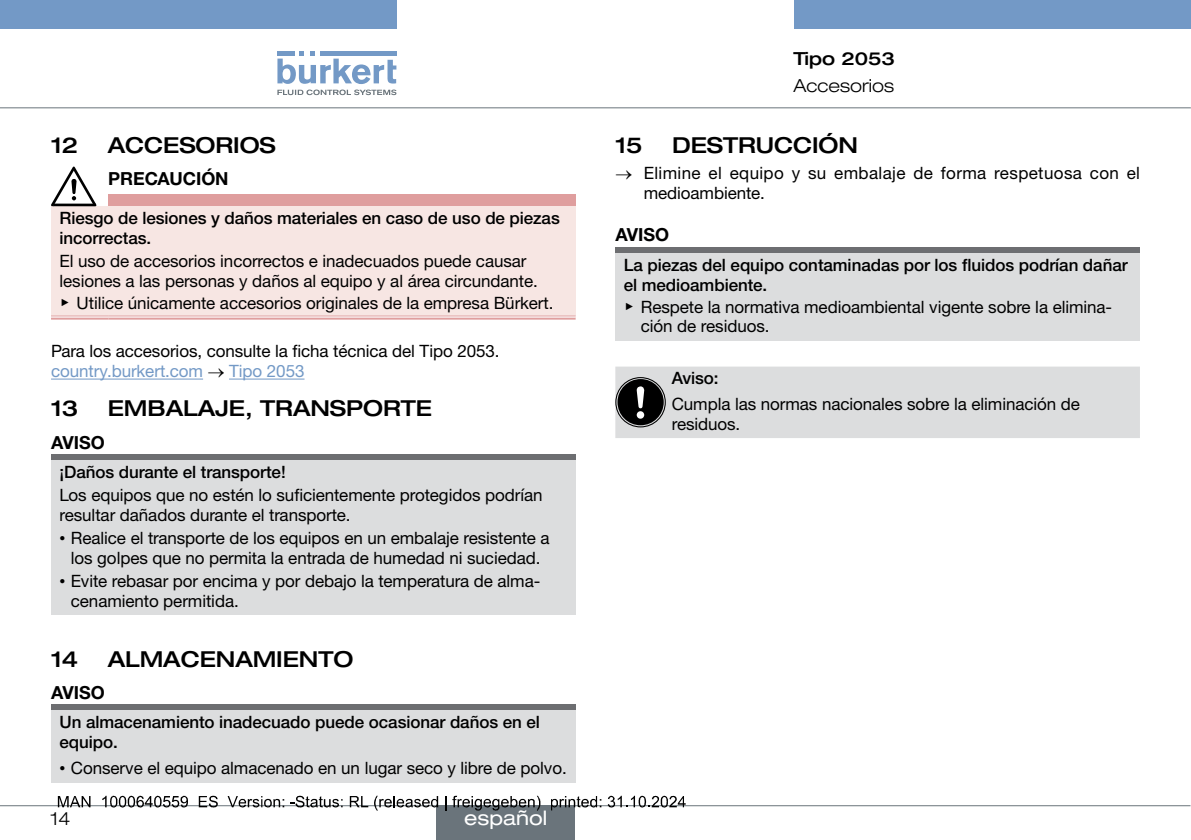
<style>
.page{position:relative;width:1191px;height:840px;background:#fff}
.page>*{position:absolute;margin:0;border:0;box-sizing:border-box;transform-origin:0 0}
.t1{font:500 expanded 22px "Helvetica Neue LTW1 G";letter-spacing:-.005em;color:#000}
.t2{font:expanded 20px "Helvetica Neue LTW1 G";color:#fff}
.t3{font:700 18px "Helvetica Neue LTW1 G";letter-spacing:-.005em;color:#000}
.t4{font:300 expanded 18px "Helvetica Neue LTW1 G";color:#000}
.t5{font:500 expanded 18px "Helvetica Neue LTW1 G";color:#000}
.t6{font:17px/20px "Helvetica Neue LTW1 G";letter-spacing:-.005em;color:#000}
.t7{font:500 17px/20px "Helvetica Neue LTW1 G";letter-spacing:-.005em;color:#000}
.t8{font:17px/20px "Helvetica Neue LTW1 G";letter-spacing:.02em;color:#000}
.s1{font-family:"Arial Unicode MS"}
.s2{color:#7399c6}
</style>
<div class="page">
<svg style="left:1190px;top:0;width:1px;height:28px"></svg>
<div style="left:0;top:0;width:396px;height:28px;background:#7399c6"></div>
<div style="left:793px;top:0;width:397px;height:28px;background:#7399c6"></div>
<svg style="left:277px;top:51px;width:119px;height:44px"></svg>
<hr style="left:0;top:107px;width:1190px;height:1px;background:#6a747b">
<hr style="left:51px;top:378px;width:152px;height:1px;background:#7399c6">
<hr style="left:229px;top:378px;width:75px;height:1px;background:#7399c6">
<div style="left:108px;top:194px;width:467px;height:12px;background:#df9e9e"></div>
<div style="left:51px;top:206px;width:524px;height:111px;background:#f7e6e3"></div>
<hr style="left:51px;top:315px;width:57px;height:4px;background:#efd0d0">
<hr style="left:108px;top:315px;width:467px;height:4px;background:#efd0d0">
<hr style="left:51px;top:315px;width:57px;height:1px;background:#df9e9e">
<hr style="left:51px;top:317px;width:57px;height:2px;background:#df9e9e">
<hr style="left:108px;top:315px;width:467px;height:1px;background:#df9e9e">
<hr style="left:108px;top:317px;width:467px;height:2px;background:#df9e9e">
<svg style="left:51px;top:166px;width:45px;height:40px"></svg>
<div style="left:51px;top:454px;width:524px;height:6px;background:#6d6e71"></div>
<div style="left:51px;top:460px;width:524px;height:155px;background:#dcddde"></div>
<div style="left:51px;top:704px;width:524px;height:6px;background:#6d6e71"></div>
<div style="left:51px;top:710px;width:524px;height:72px;background:#dcddde"></div>
<div style="left:615px;top:247px;width:525px;height:6px;background:#6d6e71"></div>
<div style="left:615px;top:253px;width:525px;height:88px;background:#dcddde"></div>
<svg style="left:615px;top:366px;width:525px;height:72px;background:#d2d3d4"></svg>
<hr style="left:0;top:804px;width:1190px;height:1px;background:#6a747b">
<div style="left:436px;top:805px;width:139px;height:34px;background:#6a747b"></div>
<svg style="left:58px;top:796px;width:32px;height:10px"></svg>
<svg style="left:102px;top:795px;width:86px;height:12px"></svg>
<svg style="left:199px;top:795px;width:19px;height:12px"></svg>
<svg style="left:228px;top:796px;width:56px;height:11px"></svg>
<svg style="left:290px;top:795px;width:52px;height:12px"></svg>
<svg style="left:350px;top:796px;width:18px;height:10px"></svg>
<svg style="left:374px;top:795px;width:64px;height:15px"></svg>
<svg style="left:445px;top:796px;width:1px;height:14px"></svg>
<svg style="left:452px;top:795px;width:88px;height:15px"></svg>
<svg style="left:551px;top:796px;width:50px;height:14px"></svg>
<svg style="left:608px;top:795px;width:77px;height:12px"></svg>
<p class="t1" style="left:51px;top:131px;width:29px">12</p>
<p class="t1" style="left:108px;top:131px;width:170px">ACCESORIOS</p>
<p class="t3" style="left:108px;top:167px;width:122px">PRECAUCIÓN</p>
<p class="t7" style="left:60px;top:208px;width:502px">Riesgo de lesiones y daños materiales en caso de uso de piezas incorrectas.</p>
<p class="t6" style="left:60px;top:251px;width:480px">El uso de accesorios incorrectos e inadecuados puede causar lesiones a las personas y daños al equipo y al área circundante.</p>
<p class="t6" style="left:60px;top:293px;width:495px"><span class="s1">▶</span> Utilice únicamente accesorios originales de la empresa Bürkert.</p>
<p class="t6" style="left:51px;top:341px;width:450px">Para los accesorios, consulte la ficha técnica del Tipo 2053. <span class="s2">country.burkert.com</span> → <span class="s2">Tipo 2053</span></p>
<p class="t1" style="left:51px;top:394px;width:29px">13</p>
<p class="t1" style="left:108px;top:394px;width:326px">EMBALAJE, TRANSPORTE</p>
<p class="t3" style="left:51px;top:431px;width:55px">AVISO</p>
<p class="t7" style="left:60px;top:462px;width:228px">¡Daños durante el transporte!</p>
<p class="t6" style="left:60px;top:484px;width:484px">Los equipos que no estén lo suficientemente protegidos podrían resultar dañados durante el transporte.</p>
<p class="t6" style="left:60px;top:527px;width:491px;text-align:center"><span class="s1">•</span> Realice el transporte de los equipos en un embalaje resistente a los golpes que no permita la entrada de humedad ni suciedad.</p>
<p class="t6" style="left:71px;top:570px;width:471px;text-indent:-11px"><span class="s1">•</span> Evite rebasar por encima y por debajo la temperatura de alma&shy;cenamiento permitida.</p>
<p class="t1" style="left:51px;top:644px;width:29px">14</p>
<p class="t1" style="left:108px;top:644px;width:247px">ALMACENAMIENTO</p>
<p class="t3" style="left:51px;top:680px;width:55px">AVISO</p>
<p class="t7" style="left:60px;top:712px;width:482px">Un almacenamiento inadecuado puede ocasionar daños en el equipo.</p>
<p class="t6" style="left:60px;top:757px;width:509px"><span class="s1">•</span> Conserve el equipo almacenado en un lugar seco y libre de polvo.</p>
<p class="t4" style="left:51px;top:807px;width:22px">14</p>
<p class="t2" style="left:464px;top:805px;width:84px">español</p>
<p class="t5" style="left:793px;top:47px;width:103px">Tipo 2053</p>
<p class="t4" style="left:793px;top:74px;width:102px">Accesorios</p>
<p class="t1" style="left:615px;top:131px;width:29px">15</p>
<p class="t1" style="left:672px;top:131px;width:187px">DESTRUCCIÓN</p>
<p class="t8" style="left:643px;top:162px;width:498px;text-indent:-28px">→ Elimine el equipo y su embalaje de forma respetuosa con el medioambiente.</p>
<p class="t3" style="left:615px;top:224px;width:55px">AVISO</p>
<p class="t7" style="left:624px;top:255px;width:505px">La piezas del equipo contaminadas por los fluidos podrían dañar el medioambiente.</p>
<p class="t6" style="left:641px;top:297px;width:473px;line-height:19.2px;text-indent:-17px"><span class="s1">▶</span> Respete la normativa medioambiental vigente sobre la elimina&shy;ción de residuos.</p>
<p class="t7" style="left:671px;top:368px;width:48px">Aviso:</p>
<p class="t6" style="left:671px;top:393px;width:410px">Cumpla las normas nacionales sobre la eliminación de residuos.</p>
</div>
